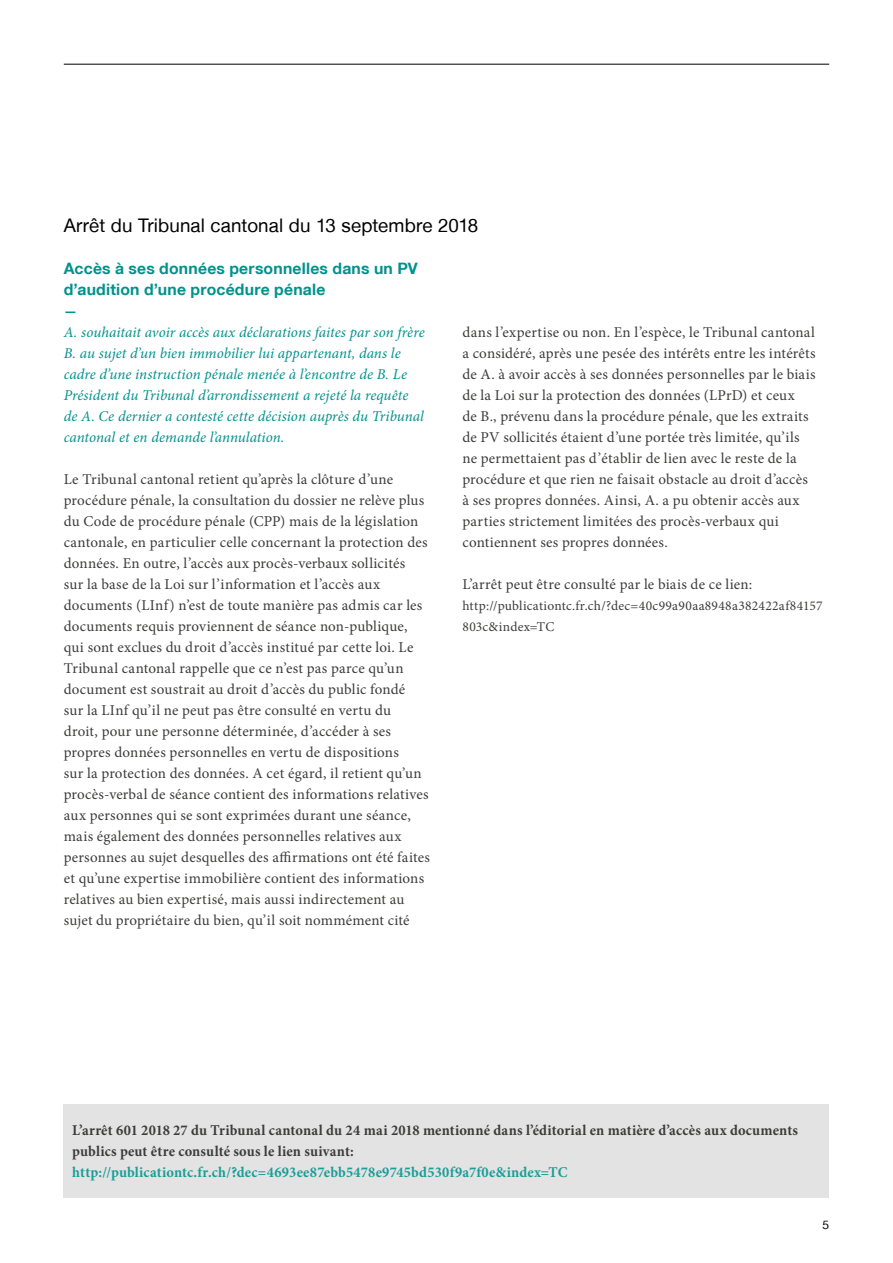
<style>
.page{position:relative;width:893px;height:1263px;background:#fff}
.page>*{position:absolute;margin:0;border:0;box-sizing:border-box;transform-origin:0 0}
.t1{font:18.75px "Helvetica Neue LT";letter-spacing:.005em;color:#000}
.t2{font:700 15.75px/21px "Helvetica Neue LT";letter-spacing:.015em;color:#00928c}
.t3{font:15px/21px "Minion Pro";letter-spacing:.015em;color:#3c3c3b}
.t4{font:italic 15px/21px "Minion Pro";color:#00928c}
.t5{font:700 15px/21px "Minion Pro";letter-spacing:.015em;color:#3c3c3b;scale:.96 1}
.t6{font:700 15px "Minion Pro";letter-spacing:.015em;color:#1a9d97;scale:.96 1}
.t7{font:13.5px/21px "Minion Pro";letter-spacing:.02em;color:#3c3c3b}
.t8{font:700 13.5px "Helvetica Neue LT";color:#00928c}
.t9{font:12px "Helvetica Neue LT";color:#000}
</style>
<div class="page">
<hr style="left:64px;top:64px;width:765px;height:1px;background:#000">
<div style="left:64px;top:1104px;width:765px;height:94px;background:#e3e3e3"></div>
<p class="t1" style="left:64px;top:214px;width:416px">Arrêt du Tribunal cantonal du 13 septembre 2018</p>
<p class="t2" style="left:64px;top:257px;width:356px">Accès à ses données personnelles dans un PV d’audition d’une procédure pénale</p>
<p class="t8" style="left:64px;top:303px;width:15px">—</p>
<p class="t4" style="left:64px;top:321px;width:362px">A. souhaitait avoir accès aux déclarations faites par son frère B. au sujet d’un bien immobilier lui appartenant, dans le cadre d’une instruction pénale menée à l’encontre de B. Le Président du Tribunal d’arrondissement a rejeté la requête de A. Ce dernier a contesté cette décision auprès du Tribunal cantonal et en demande l’annulation.</p>
<p class="t3" style="left:64px;top:469px;width:368px">Le Tribunal cantonal retient qu’après la clôture d’une procédure pénale, la consultation du dossier ne relève plus du Code de procédure pénale (CPP) mais de la législation cantonale, en particulier celle concernant la protection des données. En outre, l’accès aux procès-verbaux sollicités<br>sur la base de la Loi sur l’information et l’accès aux documents (LInf) n’est de toute manière pas admis car les documents requis proviennent de séance non-publique, qui sont exclues du droit d’accès institué par cette loi. Le Tribunal cantonal rappelle que ce n’est pas parce qu’un document est soustrait au droit d’accès du public fondé<br>sur la LInf qu’il ne peut pas être consulté en vertu du<br>droit, pour une personne déterminée, d’accéder à ses propres données personnelles en vertu de dispositions<br>sur la protection des données. A cet égard, il retient qu’un procès-verbal de séance contient des informations relatives aux personnes qui se sont exprimées durant une séance, mais également des données personnelles relatives aux personnes au sujet desquelles des affirmations ont été faites et qu’une expertise immobilière contient des informations relatives au bien expertisé, mais aussi indirectement au sujet du propriétaire du bien, qu’il soit nommément cité</p>
<p class="t3" style="left:462px;top:322px;width:355px">dans l’expertise ou non. En l’espèce, le Tribunal cantonal a considéré, après une pesée des intérêts entre les intérêts de A. à avoir accès à ses données personnelles par le biais de la Loi sur la protection des données (LPrD) et ceux<br>de B., prévenu dans la procédure pénale, que les extraits de PV sollicités étaient d’une portée très limitée, qu’ils ne permettaient pas d’établir de lien avec le reste de la procédure et que rien ne faisait obstacle au droit d’accès à ses propres données. Ainsi, A. a pu obtenir accès aux parties strictement limitées des procès-verbaux qui contiennent ses propres données.</p>
<p class="t3" style="left:462px;top:574px;width:291px">L’arrêt peut être consulté par le biais de ce lien:</p>
<p class="t7" style="left:462px;top:595px;width:362px">http://publicationtc.fr.ch/?dec=40c99a90aa8948a382422af84157<br>803c&amp;index=TC</p>
<p class="t5" style="left:72px;top:1119px;width:757px">L’arrêt 601 2018 27 du Tribunal cantonal du 24 mai 2018 mentionné dans l’éditorial en matière d’accès aux documents publics peut être consulté sous le lien suivant:</p>
<p class="t6" style="left:72px;top:1161px;width:517px">http://publicationtc.fr.ch/?dec=4693ee87ebb5478e9745bd530f9a7f0e&amp;index=TC</p>
<p class="t9" style="left:822px;top:1217px;width:8px">5</p>
</div>
